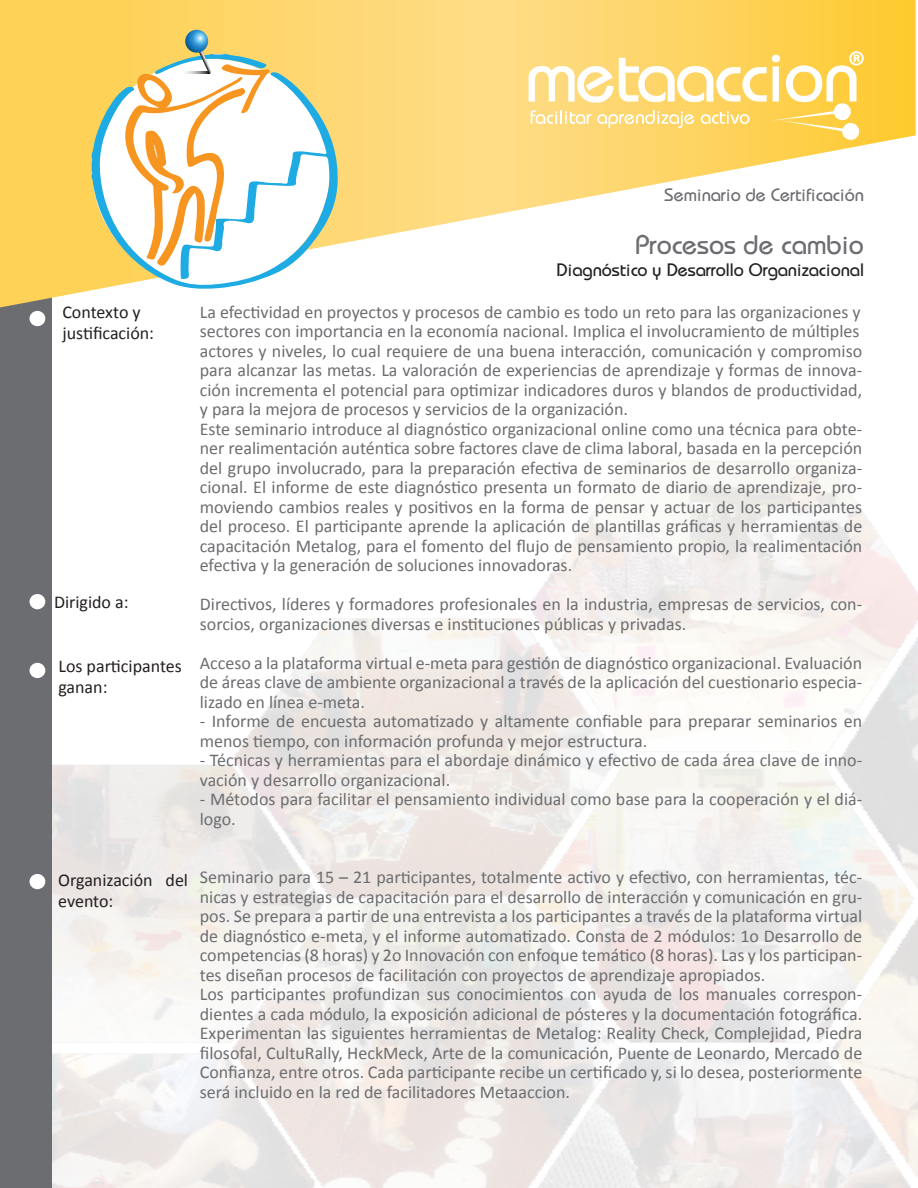
<style>
.page{position:relative;width:918px;height:1188px;background:#fff}
.page>*{position:absolute;margin:0;border:0;box-sizing:border-box;transform-origin:0 0}
.t1{font:27px "Bauhaus";color:#6c6d70}
.t2{font:18px/19.5px "Calibri";color:#6c6d70;text-align:justify}
.t3{font:18px/21px "Calibri";color:#231f20}
.t4{font:18px "Bauhaus";color:#231f20}
.t5{font:18px "Bauhaus";color:#6c6d70}
</style>
<div class="page">
<div style="left:0;top:0;width:52px;height:1188px;background:#6c6d70"></div>
<svg style="left:0;top:0;width:916px;height:307px"></svg>
<svg style="left:92px;top:72px;width:247px;height:217px"></svg>
<svg style="left:529px;top:51px;width:335px;height:90px"></svg>
<div style="left:30px;top:874px;width:15px;height:15px;background:#fff;border-radius:50%"></div>
<div style="left:30px;top:663px;width:15px;height:15px;background:#fff;border-radius:50%"></div>
<div style="left:30px;top:594px;width:15px;height:15px;background:#fff;border-radius:50%"></div>
<div style="left:30px;top:311px;width:15px;height:15px;background:#fff;border-radius:50%"></div>
<svg style="left:124px;top:30px;width:146px;height:237px"></svg>
<p class="t3" style="left:62px;top:301px;width:80px">Contexto y</p>
<p class="t3" style="left:62px;top:322px;width:93px">justificación:</p>
<p class="t3" style="left:54px;top:590px;width:76px">Dirigido a:</p>
<p class="t3" style="left:58px;top:655px;width:125px">Los participantes</p>
<p class="t3" style="left:58px;top:676px;width:51px">ganan:</p>
<p class="t5" style="left:665px;top:183px;width:201px">Seminario de Certificación</p>
<p class="t1" style="left:636px;top:228px;width:230px">Procesos de cambio</p>
<p class="t4" style="left:557px;top:258px;width:309px">Diagnóstico y Desarrollo Organizacional</p>
<p class="t2" style="left:200px;top:301px;width:662px">La efectividad en proyectos y procesos de cambio es todo un reto para las organizaciones y</p>
<p class="t2" style="left:200px;top:321px;width:661px">sectores con importancia en la economía nacional. Implica el involucramiento de múltiples</p>
<p class="t2" style="left:200px;top:340px;width:664px">actores y niveles, lo cual requiere de una buena interacción, comunicación y compromiso para alcanzar las metas. La valoración de experiencias de aprendizaje y formas de innova&shy;ción incrementa el potencial para optimizar indicadores duros y blandos de productividad, y para la mejora de procesos y servicios de la organización.</p>
<p class="t2" style="left:200px;top:418px;width:664px">Este seminario introduce al diagnóstico organizacional online como una técnica para obte&shy;ner realimentación auténtica sobre factores clave de clima laboral, basada en la percepción del grupo involucrado, para la preparación efectiva de seminarios de desarrollo organiza&shy;cional. El informe de este diagnóstico presenta un formato de diario de aprendizaje, pro&shy;moviendo cambios reales y positivos en la forma de pensar y actuar de los participantes del proceso. El participante aprende la aplicación de plantillas gráficas y herramientas de capacitación Metalog, para el fomento del flujo de pensamiento propio, la realimentación efectiva y la generación de soluciones innovadoras.</p>
<p class="t2" style="left:200px;top:594px;width:664px">Directivos, líderes y formadores profesionales en la industria, empresas de servicios, con&shy;sorcios, organizaciones diversas e instituciones públicas y privadas.</p>
<p class="t2" style="left:200px;top:652px;width:664px">Acceso a la plataforma virtual e-meta para gestión de diagnóstico organizacional. Evaluación de áreas clave de ambiente organizacional a través de la aplicación del cuestionario especia&shy;lizado en línea e-meta.</p>
<p class="t2" style="left:200px;top:711px;width:664px">- Informe de encuesta automatizado y altamente confiable para preparar seminarios en menos tiempo, con información profunda y mejor estructura.</p>
<p class="t2" style="left:200px;top:750px;width:664px">- Técnicas y herramientas para el abordaje dinámico y efectivo de cada área clave de inno&shy;vación y desarrollo organizacional.</p>
<p class="t2" style="left:200px;top:789px;width:664px">- Métodos para facilitar el pensamiento individual como base para la cooperación y el diá&shy;logo.</p>
<p class="t3" style="left:58px;top:868px;width:131px">Organización del evento:</p>
<p class="t2" style="left:200px;top:867px;width:664px">Seminario para 15 – 21 participantes, totalmente activo y efectivo, con herramientas, téc&shy;nicas y estrategias de capacitación para el desarrollo de interacción y comunicación en gru&shy;pos. Se prepara a partir de una entrevista a los participantes a través de la plataforma virtual de diagnóstico e-meta, y el informe automatizado. Consta de 2 módulos: 1o Desarrollo de competencias (8 horas) y 2o Innovación con enfoque temático (8 horas). Las y los participan&shy;tes diseñan procesos de facilitación con proyectos de aprendizaje apropiados.</p>
<p class="t2" style="left:200px;top:984px;width:664px">Los participantes profundizan sus conocimientos con ayuda de los manuales correspon&shy;dientes a cada módulo, la exposición adicional de pósteres y la documentación fotográfica.<br>Experimentan las siguientes herramientas de Metalog: Reality Check, Complejidad, Piedra filosofal, CultuRally, HeckMeck, Arte de la comunicación, Puente de Leonardo, Mercado de Confianza, entre otros. Cada participante recibe un certificado y, si lo desea, posteriormente será incluido en la red de facilitadores Metaaccion.</p>
</div>
